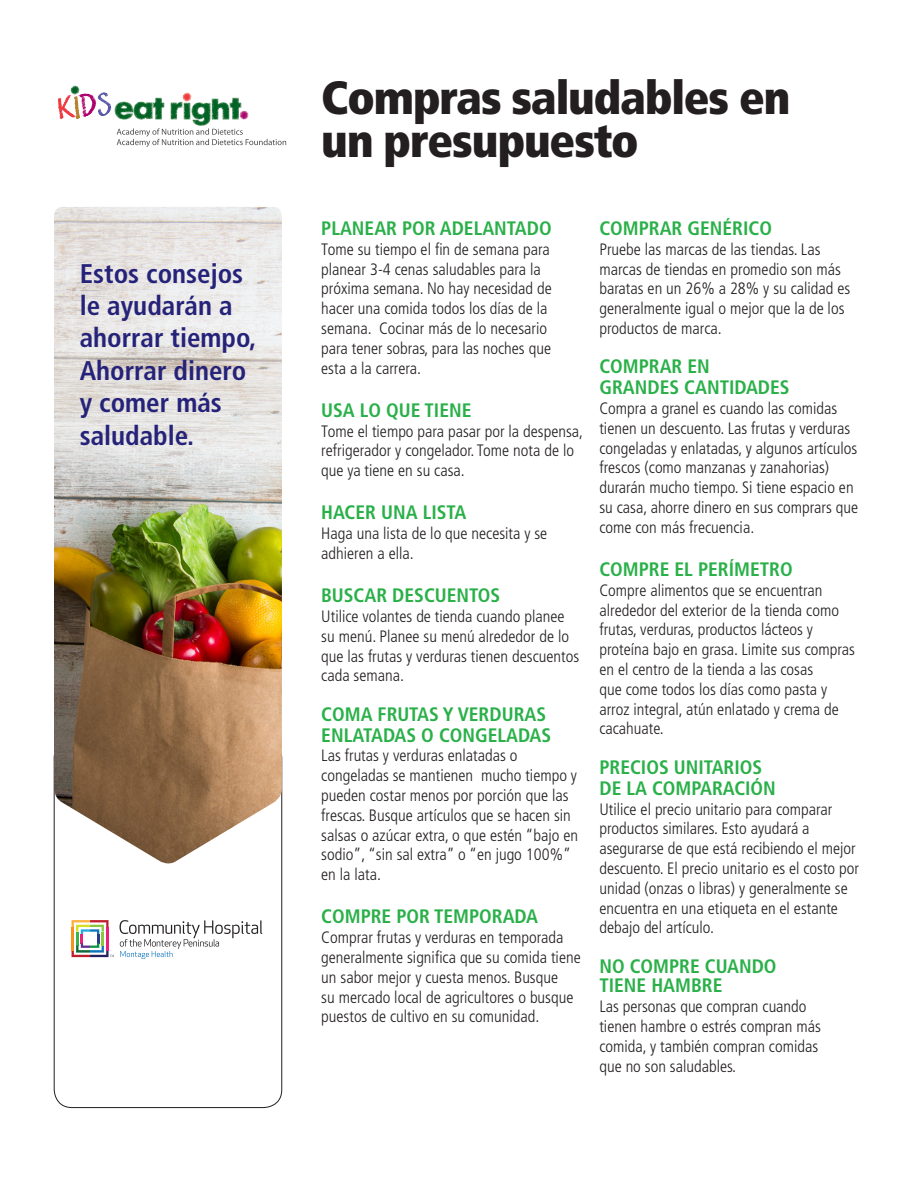
<style>
.page{position:relative;width:918px;height:1188px;background:#fff}
.page>*{position:absolute;margin:0;border:0;box-sizing:border-box;transform-origin:0 0}
.t1{font:900 condensed 46.5px/43.5px "Frutiger LT Std";letter-spacing:-.025em;color:#231f20}
.t2{font:700 condensed 27px/32.4px "Frutiger LT Std";color:#252279}
.t3{font:700 condensed 19.5px/21px "Frutiger LT Std";color:#2ab049}
.t4{font:300 condensed 16.5px/19.8px "Frutiger LT Std";color:#231f20}
</style>
<div class="page">
<svg style="left:120px;top:920px;width:142px;height:39px"></svg>
<svg style="left:72px;top:920px;width:42px;height:37px"></svg>
<hr style="left:72px;top:927px;width:2px;height:23px;background:#f7931d">
<img style="left:54px;top:207px;width:228px;height:658px">
<svg style="left:58px;top:85px;width:228px;height:62px"></svg>
<p class="t2" style="left:80px;top:257px;width:178px">Estos consejos le ayudarán a ahorrar tiempo,</p>
<p class="t2" style="left:80px;top:354px;width:168px">Ahorrar dinero y comer más saludable.</p>
<p class="t1" style="left:321px;top:75px;width:471px">Compras saludables en un presupuesto</p>
<p class="t3" style="left:321px;top:218px;width:232px">PLANEAR POR ADELANTADO</p>
<p class="t4" style="left:321px;top:239px;width:232px">Tome su tiempo el fin de semana para planear 3-4 cenas saludables para la próxima semana. No hay necesidad de hacer una comida todos los días de la semana. Cocinar más de lo necesario</p>
<p class="t4" style="left:321px;top:338px;width:231px">para tener sobras, para las noches que</p>
<p class="t4" style="left:321px;top:358px;width:101px">esta a la carrera.</p>
<p class="t3" style="left:321px;top:400px;width:152px">USA LO QUE TIENE</p>
<p class="t4" style="left:321px;top:421px;width:263px">Tome el tiempo para pasar por la despensa, refrigerador y congelador. Tome nota de lo que ya tiene en su casa.</p>
<p class="t3" style="left:321px;top:502px;width:147px">HACER UNA LISTA</p>
<p class="t4" style="left:321px;top:524px;width:228px">Haga una lista de lo que necesita y se adhieren a ella.</p>
<p class="t3" style="left:321px;top:585px;width:180px">BUSCAR DESCUENTOS</p>
<p class="t4" style="left:321px;top:607px;width:259px">Utilice volantes de tienda cuando planee su menú. Planee su menú alrededor de lo que las frutas y verduras tienen descuentos cada semana.</p>
<p class="t3" style="left:321px;top:703px;width:232px">COMA FRUTAS Y VERDURAS<br>ENLATADAS O CONGELADAS</p>
<p class="t4" style="left:321px;top:746px;width:258px">Las frutas y verduras enlatadas o congeladas se mantienen mucho tiempo y pueden costar menos por porción que las frescas. Busque artículos que se hacen sin salsas o azúcar extra, o que estén “bajo en sodio”, “sin sal extra” o “en jugo 100%” en la lata.</p>
<p class="t3" style="left:321px;top:906px;width:218px">COMPRE POR TEMPORADA</p>
<p class="t4" style="left:321px;top:928px;width:261px">Comprar frutas y verduras en temporada generalmente significa que su comida tiene un sabor mejor y cuesta menos. Busque<br>su mercado local de agricultores o busque puestos de cultivo en su comunidad.</p>
<p class="t3" style="left:599px;top:218px;width:174px">COMPRAR GENÉRICO</p>
<p class="t4" style="left:599px;top:239px;width:252px">Pruebe las marcas de las tiendas. Las marcas de tiendas en promedio son más baratas en un 26% a 28% y su calidad es generalmente igual o mejor que la de los productos de marca.</p>
<p class="t3" style="left:599px;top:356px;width:192px">COMPRAR EN<br>GRANDES CANTIDADES</p>
<p class="t4" style="left:599px;top:399px;width:260px">Compra a granel es cuando las comidas tienen un descuento. Las frutas y verduras congeladas y enlatadas, y algunos artículos frescos (como manzanas y zanahorias) durarán mucho tiempo. Si tiene espacio en su casa, ahorre dinero en sus comprars que come con más frecuencia.</p>
<p class="t3" style="left:599px;top:559px;width:195px">COMPRE EL PERÍMETRO</p>
<p class="t4" style="left:599px;top:580px;width:257px">Compre alimentos que se encuentran alrededor del exterior de la tienda como frutas, verduras, productos lácteos y proteína bajo en grasa. Limite sus compras en el centro de la tienda a las cosas<br>que come todos los días como pasta y arroz integral, atún enlatado y crema de cacahuate.</p>
<p class="t3" style="left:599px;top:757px;width:178px">PRECIOS UNITARIOS<br>DE LA COMPARACIÓN</p>
<p class="t4" style="left:599px;top:799px;width:261px">Utilice el precio unitario para comparar productos similares. Esto ayudará a asegurarse de que está recibiendo el mejor descuento. El precio unitario es el costo por unidad (onzas o libras) y generalmente se encuentra en una etiqueta en el estante debajo del artículo.</p>
<p class="t3" style="left:599px;top:956px;width:179px;line-height:19.8px">NO COMPRE CUANDO<br>TIENE HAMBRE</p>
<p class="t4" style="left:599px;top:997px;width:223px">Las personas que compran cuando tienen hambre o estrés compran más comida, y también compran comidas que no son saludables.</p>
</div>
